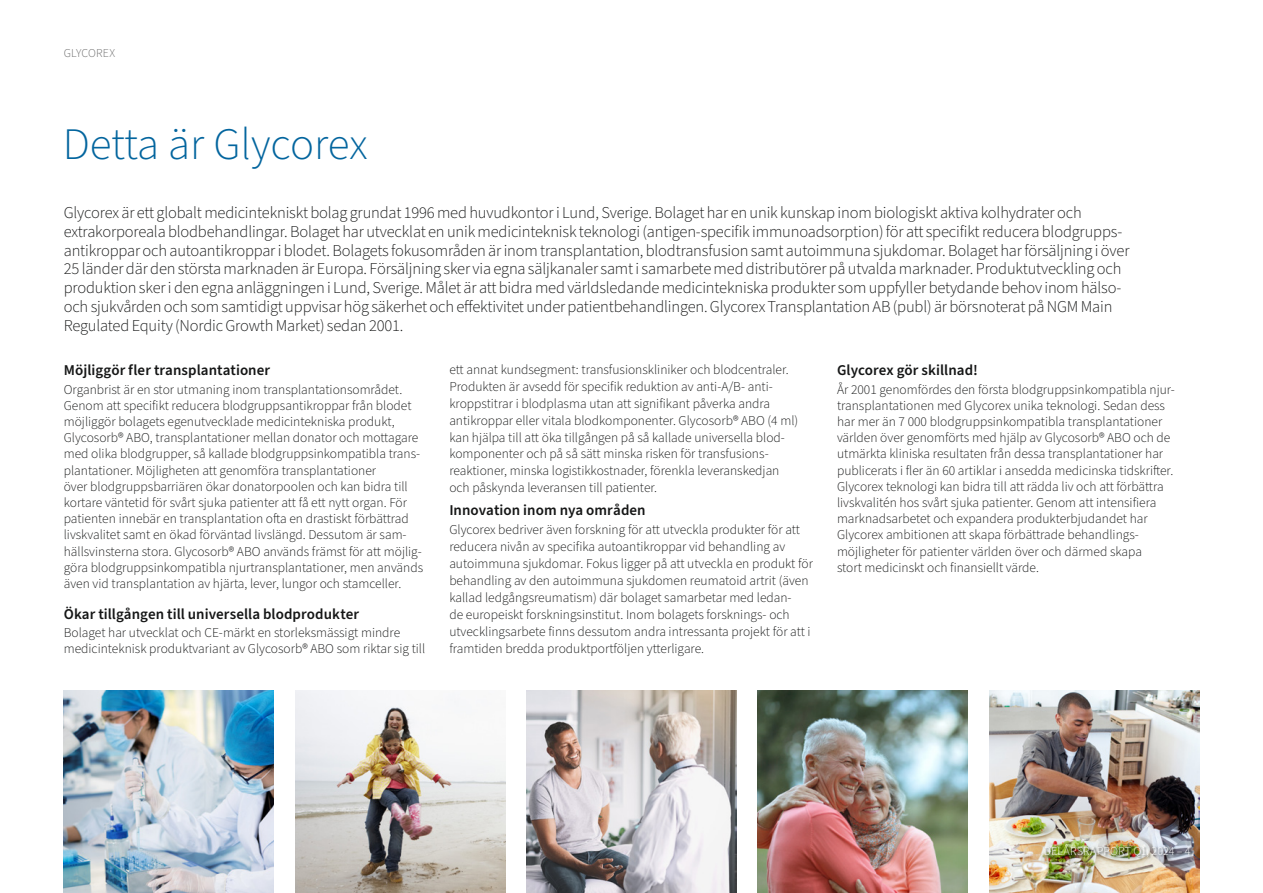
<style>
.page{position:relative;width:1263px;height:893px;background:#fff}
.page>*{position:absolute;margin:0;border:0;box-sizing:border-box;transform-origin:0 0}
.t1{font:300 45px "Source Sans Pro";color:#03659e}
.t2{font:300 16.5px/18.8px "Source Sans Pro";letter-spacing:-.01em;color:#151616}
.t3{font:600 15px "Source Sans Pro";letter-spacing:.005em;color:#151616}
.t4{font:300 13.5px/16.2px "Source Sans Pro";color:#151616}
.t5{font:300 12px "Source Sans Pro";letter-spacing:.01em;color:#fff}
.t6{font:300 12px "Source Sans Pro";letter-spacing:.005em;color:#686868}
</style>
<div class="page">
<img style="left:526px;top:691px;width:210px;height:202px">
<img style="left:295px;top:691px;width:210px;height:202px">
<img style="left:989px;top:691px;width:210px;height:202px">
<img style="left:758px;top:691px;width:210px;height:202px">
<img style="left:64px;top:691px;width:210px;height:202px">
<div style="left:1045px;top:844px;width:149px;height:16px;background:#151616;opacity:.75"></div>
<p class="t6" style="left:64px;top:45px;width:53px">GLYCOREX</p>
<h1 class="t1" style="left:63px;top:114px;width:306px">Detta är Glycorex</h1>
<p class="t2" style="left:64px;top:204px;width:1067px">Glycorex är ett globalt medicintekniskt bolag grundat 1996 med huvudkontor i Lund, Sverige. Bolaget har en unik kunskap inom biologiskt aktiva kolhydrater och extrakorporeala blodbehandlingar. Bolaget har utvecklat en unik medicinteknisk teknologi (antigen-specifik immunoadsorption) för att specifikt reducera blodgrupps&shy;antikroppar och autoantikroppar i blodet. Bolagets fokusområden är inom transplantation, blodtransfusion samt autoimmuna sjukdomar. Bolaget har försäljning i över 25 länder där den största marknaden är Europa. Försäljning sker via egna säljkanaler samt i samarbete med distributörer på utvalda marknader. Produktutveckling och produktion sker i den egna anläggningen i Lund, Sverige. Målet är att bidra med världsledande medicintekniska produkter som uppfyller betydande behov inom hälso&shy;och sjukvården och som samtidigt uppvisar hög säkerhet och effektivitet under patientbehandlingen. Glycorex Transplantation AB (publ) är börsnoterat på NGM Main Regulated Equity (Nordic Growth Market) sedan 2001.</p>
<p class="t3" style="left:64px;top:360px;width:208px">Möjliggör fler transplantationer</p>
<p class="t4" style="left:64px;top:381px;width:361px">Organbrist är en stor utmaning inom transplantationsområdet.<br>Genom att specifikt reducera blodgruppsantikroppar från blodet möjliggör bolagets egenutvecklade medicintekniska produkt, Glycosorb® ABO, transplantationer mellan donator och mottagare med olika blodgrupper, så kallade blodgruppsinkompatibla trans&shy;plantationer. Möjligheten att genomföra transplantationer<br>över blodgruppsbarriären ökar donatorpoolen och kan bidra till kortare väntetid för svårt sjuka patienter att få ett nytt organ. För patienten innebär en transplantation ofta en drastiskt förbättrad livskvalitet samt en ökad förväntad livslängd. Dessutom är sam&shy;hällsvinsterna stora. Glycosorb® ABO används främst för att möjlig&shy;göra blodgruppsinkompatibla njurtransplantationer, men används även vid transplantation av hjärta, lever, lungor och stamceller.</p>
<p class="t3" style="left:64px;top:604px;width:297px">Ökar tillgången till universella blodprodukter</p>
<p class="t4" style="left:64px;top:625px;width:363px">Bolaget har utvecklat och CE-märkt en storleksmässigt mindre medicinteknisk produktvariant av Glycosorb® ABO som riktar sig till</p>
<p class="t4" style="left:449px;top:361px;width:350px;line-height:17px">ett annat kundsegment: transfusionskliniker och blodcentraler.<br>Produkten är avsedd för specifik reduktion av anti-A/B- anti&shy;kroppstitrar i blodplasma utan att signifikant påverka andra antikroppar eller vitala blodkomponenter. Glycosorb® ABO (4 ml) kan hjälpa till att öka tillgången på så kallade universella blod&shy;komponenter och på så sätt minska risken för transfusions&shy;reaktioner, minska logistikkostnader, förenkla leveranskedjan och påskynda leveransen till patienter.</p>
<p class="t3" style="left:449px;top:500px;width:198px">Innovation inom nya områden</p>
<p class="t4" style="left:449px;top:522px;width:365px;line-height:17px">Glycorex bedriver även forskning för att utveckla produkter för att reducera nivån av specifika autoantikroppar vid behandling av autoimmuna sjukdomar. Fokus ligger på att utveckla en produkt för behandling av den autoimmuna sjukdomen reumatoid artrit (även kallad ledgångsreumatism) där bolaget samarbetar med ledan-<br>de europeiskt forskningsinstitut. Inom bolagets forsknings- och utvecklingsarbete finns dessutom andra intressanta projekt för att i framtiden bredda produktportföljen ytterligare.</p>
<p class="t3" style="left:837px;top:360px;width:142px">Glycorex gör skillnad!</p>
<p class="t4" style="left:837px;top:381px;width:339px">År 2001 genomfördes den första blodgruppsinkompatibla njur&shy;transplantationen med Glycorex unika teknologi. Sedan dess har mer än 7 000 blodgruppsinkompatibla transplantationer världen över genomförts med hjälp av Glycosorb® ABO och de utmärkta kliniska resultaten från dessa transplantationer har publicerats i fler än 60 artiklar i ansedda medicinska tidskrifter.<br>Glycorex teknologi kan bidra till att rädda liv och att förbättra livskvalitén hos svårt sjuka patienter. Genom att intensifiera marknadsarbetet och expandera produkterbjudandet har Glycorex ambitionen att skapa förbättrade behandlings&shy;möjligheter för patienter världen över och därmed skapa<br>stort medicinskt och finansiellt värde.</p>
<p class="t5" style="left:1044px;top:843px;width:148px">DELÅRSRAPPORT Q1, 2024 – 4</p>
</div>
